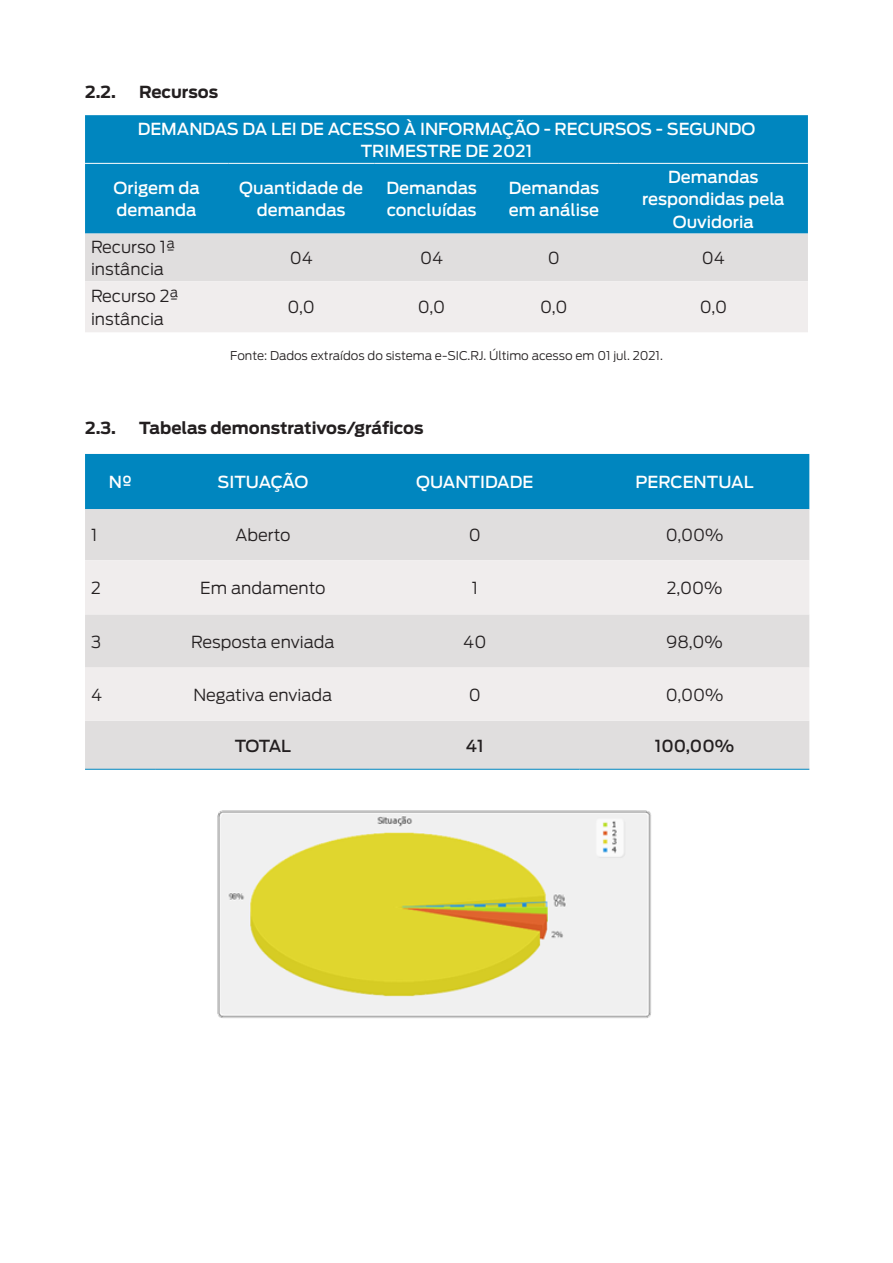
<style>
.page{position:relative;width:893px;height:1263px;background:#fff}
.page>*{position:absolute;margin:0;border:0;box-sizing:border-box;transform-origin:0 0}
.paragrafo{font:500 16.5px/22.5px "Antenna";color:#fff;text-align:center}
.paragrafo-2{font:300 16.5px/22.5px "Antenna";color:#231f20}
.t1{font:700 16.5px "Antenna";color:#231f20}
.paragrafo-3{font:500 16.5px "Antenna";color:#231f20}
.paragrafo-4{font:500 16.5px "Antenna";letter-spacing:-.02em;color:#fff}
.t2{font:300 12px "Antenna";color:#231f20}
</style>
<div class="page">
<div style="left:85px;top:115px;width:723px;height:119px;background:#0086bf"></div>
<svg style="left:85px;top:234px;width:723px;height:98px;background:#e8e5e5"></svg>
<hr style="left:85px;top:163px;width:143px;height:1px;background:#fff">
<hr style="left:228px;top:163px;width:146px;height:1px;background:#fff">
<hr style="left:374px;top:163px;width:115px;height:1px;background:#fff">
<hr style="left:489px;top:163px;width:130px;height:1px;background:#fff">
<hr style="left:619px;top:163px;width:189px;height:1px;background:#fff">
<div style="left:85px;top:454px;width:724px;height:55px;background:#0086bf"></div>
<div style="left:85px;top:509px;width:724px;height:260px;background:#e0dede"></div>
<svg style="left:85px;top:560px;width:724px;height:161px;background:#eae8e8"></svg>
<hr style="left:85px;top:769px;width:71px;height:1px;background:#0086bf">
<hr style="left:156px;top:769px;width:214px;height:1px;background:#0086bf">
<hr style="left:370px;top:769px;width:210px;height:1px;background:#0086bf">
<hr style="left:580px;top:769px;width:229px;height:1px;background:#0086bf">
<img style="left:217px;top:810px;width:434px;height:208px">
<p class="t1" style="left:85px;top:82px;width:32px">2.2.</p>
<p class="t1" style="left:139px;top:82px;width:81px">Recursos</p>
<p class="paragrafo" style="left:138px;top:117px;width:619px">DEMANDAS DA LEI DE ACESSO À INFORMAÇÃO - RECURSOS - SEGUNDO<br>TRIMESTRE DE 2021</p>
<p class="paragrafo" style="left:113px;top:177px;width:88px;text-align:left">Origem da demanda</p>
<p class="paragrafo" style="left:239px;top:177px;width:125px">Quantidade de demandas</p>
<p class="paragrafo" style="left:386px;top:177px;width:92px;text-align:left">Demandas concluídas</p>
<p class="paragrafo" style="left:509px;top:177px;width:92px;text-align:left">Demandas em análise</p>
<p class="paragrafo" style="left:642px;top:165px;width:144px">Demandas respondidas pela<br>Ouvidoria</p>
<p class="paragrafo-2" style="left:91px;top:236px;width:86px">Recurso 1ª instância</p>
<p class="paragrafo-2" style="left:290px;top:247px;width:25px">04</p>
<p class="paragrafo-2" style="left:420px;top:247px;width:25px">04</p>
<p class="paragrafo-2" style="left:548px;top:247px;width:14px">0</p>
<p class="paragrafo-2" style="left:702px;top:247px;width:25px">04</p>
<p class="paragrafo-2" style="left:91px;top:285px;width:90px">Recurso 2ª instância</p>
<p class="paragrafo-2" style="left:288px;top:296px;width:29px">0,0</p>
<p class="paragrafo-2" style="left:418px;top:296px;width:29px">0,0</p>
<p class="paragrafo-2" style="left:540px;top:296px;width:29px">0,0</p>
<p class="paragrafo-2" style="left:700px;top:296px;width:29px">0,0</p>
<p class="t2" style="left:230px;top:349px;width:434px">Fonte: Dados extraídos do sistema e-SIC.RJ. Último acesso em 01 jul. 2021.</p>
<p class="t1" style="left:85px;top:418px;width:33px">2.3.</p>
<p class="t1" style="left:139px;top:418px;width:286px">Tabelas demonstrativos/gráficos</p>
<p class="paragrafo" style="left:109px;top:471px;width:25px">Nº</p>
<p class="paragrafo-4" style="left:217px;top:472px;width:92px">SITUAÇÃO</p>
<p class="paragrafo" style="left:416px;top:471px;width:119px">QUANTIDADE</p>
<p class="paragrafo" style="left:635px;top:471px;width:120px">PERCENTUAL</p>
<p class="paragrafo-2" style="left:91px;top:524px;width:8px">1</p>
<p class="paragrafo-2" style="left:235px;top:524px;width:57px">Aberto</p>
<p class="paragrafo-2" style="left:469px;top:524px;width:14px">0</p>
<p class="paragrafo-2" style="left:666px;top:524px;width:59px">0,00%</p>
<p class="paragrafo-2" style="left:91px;top:577px;width:11px">2</p>
<p class="paragrafo-2" style="left:200px;top:577px;width:127px">Em andamento</p>
<p class="paragrafo-2" style="left:472px;top:577px;width:8px">1</p>
<p class="paragrafo-2" style="left:667px;top:577px;width:57px">2,00%</p>
<p class="paragrafo-2" style="left:91px;top:630px;width:12px">3</p>
<p class="paragrafo-2" style="left:191px;top:630px;width:145px">Resposta enviada</p>
<p class="paragrafo-2" style="left:463px;top:630px;width:25px">40</p>
<p class="paragrafo-2" style="left:666px;top:630px;width:58px">98,0%</p>
<p class="paragrafo-2" style="left:91px;top:683px;width:13px">4</p>
<p class="paragrafo-2" style="left:193px;top:683px;width:141px">Negativa enviada</p>
<p class="paragrafo-2" style="left:469px;top:683px;width:14px">0</p>
<p class="paragrafo-2" style="left:666px;top:683px;width:59px">0,00%</p>
<p class="paragrafo-3" style="left:235px;top:736px;width:58px">TOTAL</p>
<p class="paragrafo-3" style="left:466px;top:736px;width:19px">41</p>
<p class="paragrafo-3" style="left:655px;top:736px;width:81px">100,00%</p>
</div>
